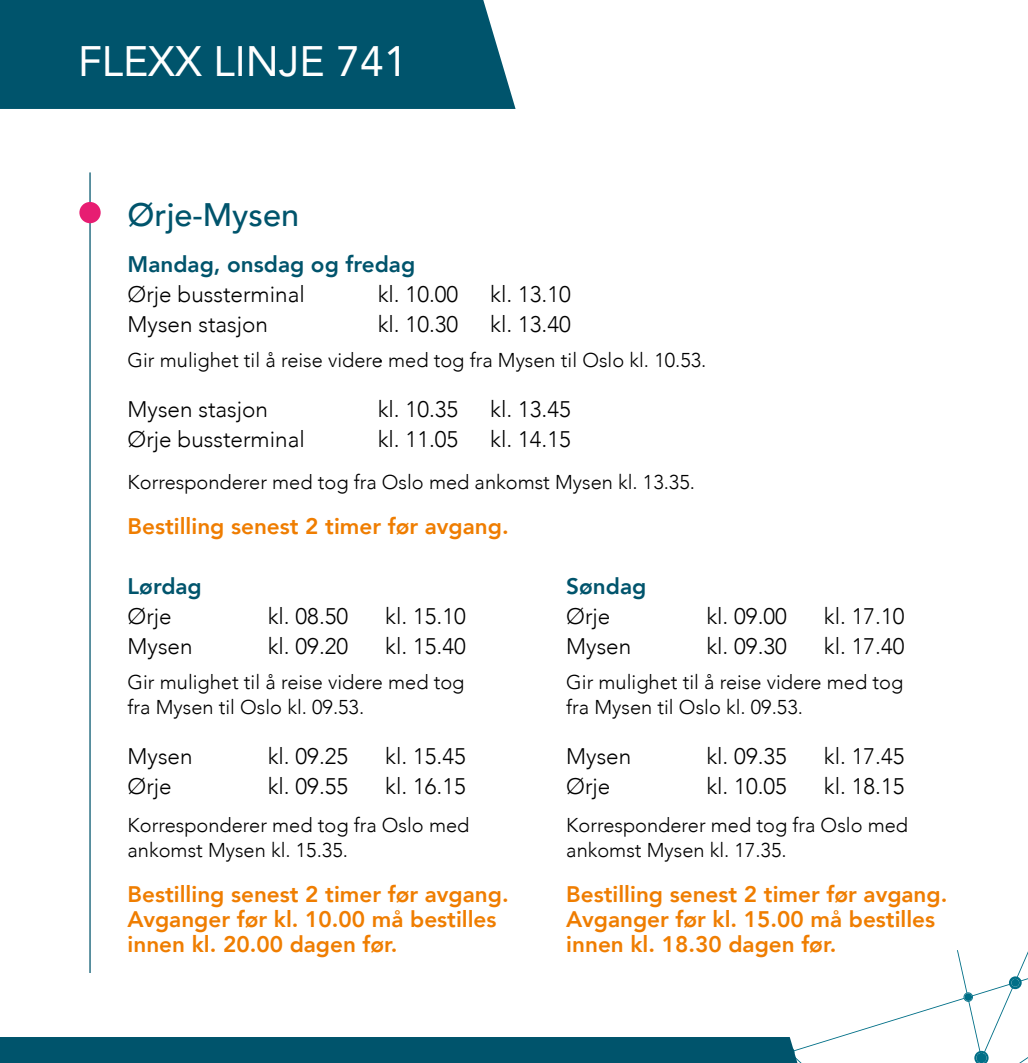
<style>
.page{position:relative;width:1028px;height:1063px;background:#fff}
.page>*{position:absolute;margin:0;border:0;box-sizing:border-box;transform-origin:0 0}
.t1{font:42.5px "Avenir";color:#fff}
.t2{font:500 32.5px "Avenir";color:#00546c}
.t3{font:300 22.5px "Avenir";color:#000}
.t4{font:800 22.5px/25px "Avenir";color:#ef7d00}
.t5{font:800 22.5px "Avenir";color:#00546c}
.t6{font:300 20px/25px "Avenir";color:#000}
</style>
<div class="page">
<div style="left:0;top:0;width:515px;height:109px;background:#00546c"></div>
<svg style="left:0;top:950px;width:1028px;height:113px"></svg>
<hr style="left:89px;top:172px;width:2px;height:801px;background:#00546c">
<div style="left:79px;top:202px;width:22px;height:21px;background:#e71d72;border-radius:50%"></div>
<h1 class="t1" style="left:78px;top:27px;width:331px">FLEXX LINJE 741</h1>
<h2 class="t2" style="left:128px;top:187px;width:173px">Ørje-Mysen</h2>
<p class="t5" style="left:128px;top:246px;width:289px">Mandag, onsdag og fredag</p>
<p class="t3" style="left:128px;top:281px;width:179px">Ørje bussterminal</p>
<p class="t3" style="left:378px;top:281px;width:82px">kl. 10.00</p>
<p class="t3" style="left:490px;top:281px;width:82px">kl. 13.10</p>
<p class="t3" style="left:128px;top:311px;width:142px">Mysen stasjon</p>
<p class="t3" style="left:378px;top:311px;width:82px">kl. 10.30</p>
<p class="t3" style="left:490px;top:311px;width:82px">kl. 13.40</p>
<p class="t6" style="left:128px;top:347px;width:580px">Gir mulighet til å reise videre med tog fra Mysen til Oslo kl. 10.53.</p>
<p class="t3" style="left:378px;top:341px;width:7px">.</p>
<p class="t3" style="left:128px;top:396px;width:142px">Mysen stasjon</p>
<p class="t3" style="left:378px;top:396px;width:82px">kl. 10.35</p>
<p class="t3" style="left:490px;top:396px;width:82px">kl. 13.45</p>
<p class="t3" style="left:128px;top:426px;width:179px">Ørje bussterminal</p>
<p class="t3" style="left:378px;top:426px;width:82px">kl. 11.05</p>
<p class="t3" style="left:490px;top:426px;width:82px">kl. 14.15</p>
<p class="t6" style="left:128px;top:470px;width:569px">Korresponderer med tog fra Oslo med ankomst Mysen kl. 13.35.</p>
<p class="t4" style="left:128px;top:514px;width:382px">Bestilling senest 2 timer før avgang.</p>
<p class="t5" style="left:128px;top:569px;width:76px">Lørdag</p>
<p class="t3" style="left:128px;top:603px;width:46px">Ørje</p>
<p class="t3" style="left:268px;top:603px;width:82px">kl. 08.50</p>
<p class="t3" style="left:385px;top:603px;width:82px">kl. 15.10</p>
<p class="t3" style="left:128px;top:633px;width:67px">Mysen</p>
<p class="t3" style="left:268px;top:633px;width:82px">kl. 09.20</p>
<p class="t3" style="left:385px;top:633px;width:82px">kl. 15.40</p>
<p class="t6" style="left:128px;top:670px;width:338px">Gir mulighet til å reise videre med tog fra Mysen til Oslo kl. 09.53.</p>
<p class="t3" style="left:128px;top:743px;width:67px">Mysen</p>
<p class="t3" style="left:268px;top:743px;width:82px">kl. 09.25</p>
<p class="t3" style="left:385px;top:743px;width:82px">kl. 15.45</p>
<p class="t3" style="left:128px;top:773px;width:46px">Ørje</p>
<p class="t3" style="left:268px;top:773px;width:82px">kl. 09.55</p>
<p class="t3" style="left:385px;top:773px;width:82px">kl. 16.15</p>
<p class="t6" style="left:128px;top:812px;width:343px">Korresponderer med tog fra Oslo med ankomst Mysen kl. 15.35.</p>
<p class="t4" style="left:128px;top:881px;width:382px">Bestilling senest 2 timer før avgang.<br>Avganger før kl. 10.00 må bestilles innen kl. 20.00 dagen før.</p>
<p class="t5" style="left:566px;top:569px;width:81px">Søndag</p>
<p class="t3" style="left:566px;top:603px;width:46px">Ørje</p>
<p class="t3" style="left:706px;top:603px;width:82px">kl. 09.00</p>
<p class="t3" style="left:824px;top:603px;width:82px">kl. 17.10</p>
<p class="t3" style="left:566px;top:633px;width:67px">Mysen</p>
<p class="t3" style="left:706px;top:633px;width:82px">kl. 09.30</p>
<p class="t3" style="left:824px;top:633px;width:82px">kl. 17.40</p>
<p class="t6" style="left:566px;top:670px;width:338px">Gir mulighet til å reise videre med tog fra Mysen til Oslo kl. 09.53.</p>
<p class="t3" style="left:566px;top:743px;width:67px">Mysen</p>
<p class="t3" style="left:706px;top:743px;width:82px">kl. 09.35</p>
<p class="t3" style="left:824px;top:743px;width:82px">kl. 17.45</p>
<p class="t3" style="left:566px;top:773px;width:46px">Ørje</p>
<p class="t3" style="left:706px;top:773px;width:82px">kl. 10.05</p>
<p class="t3" style="left:824px;top:773px;width:82px">kl. 18.15</p>
<p class="t6" style="left:566px;top:812px;width:343px">Korresponderer med tog fra Oslo med ankomst Mysen kl. 17.35.</p>
<p class="t4" style="left:566px;top:881px;width:382px">Bestilling senest 2 timer før avgang.<br>Avganger før kl. 15.00 må bestilles innen kl. 18.30 dagen før.</p>
</div>
